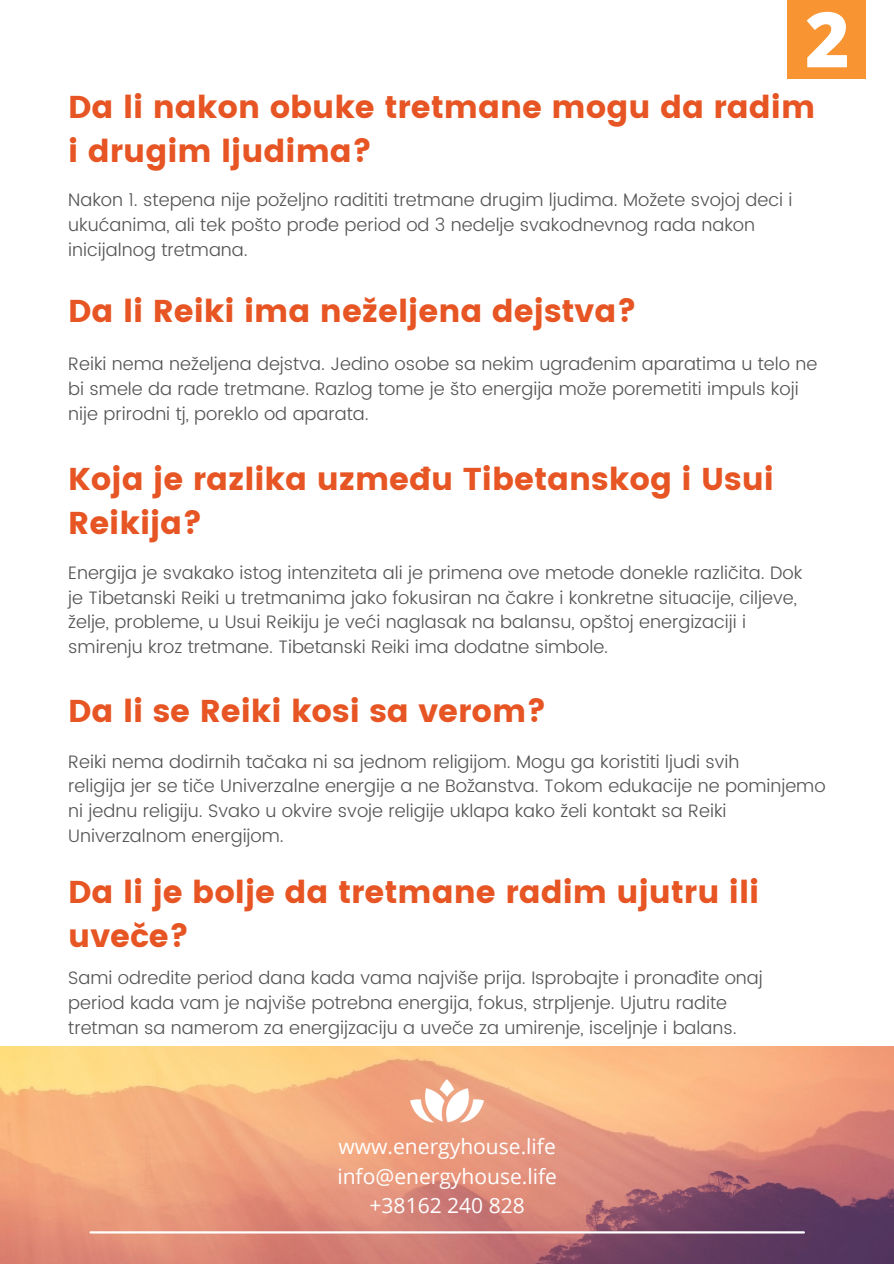
<style>
.page{position:relative;width:894px;height:1264px;background:#fff}
.page>*{position:absolute;margin:0;border:0;box-sizing:border-box;transform-origin:0 0}
.t1{font:800 76.5px "Open Sans";color:#fff}
.t2{font:31.5px/44.1px "Poppins";color:#e65523}
.t3{font:21px "Open Sans";color:#fff}
.t4{font:300 18px/24.8px "Poppins";color:#545454}
</style>
<div class="page">
<img style="left:0;top:1046px;width:893px;height:217px">
<img style="left:410px;top:1079px;width:74px;height:45px">
<hr style="left:90px;top:1231px;width:713px;height:2px;background:#fff">
<div style="left:786px;top:0;width:79px;height:78px;background:#f89431"></div>
<p class="t1" style="left:804px;top:-14px;width:46px">2</p>
<p class="t2" style="left:68px;top:85px;width:748px">Da li nakon obuke tretmane mogu da radim i drugim ljudima?</p>
<p class="t4" style="left:68px;top:188px;width:725px">Nakon 1. stepena nije poželjno radititi tretmane drugim ljudima. Možete svojoj deci i</p>
<p class="t4" style="left:68px;top:212px;width:688px">ukućanima, ali tek pošto prođe period od 3 nedelje svakodnevnog rada nakon</p>
<p class="t4" style="left:68px;top:237px;width:181px">inicijalnog tretmana.</p>
<p class="t2" style="left:68px;top:289px;width:570px">Da li Reiki ima neželjena dejstva?</p>
<p class="t4" style="left:68px;top:351px;width:750px">Reiki nema neželjena dejstva. Jedino osobe sa nekim ugrađenim aparatima u telo ne bi smele da rade tretmane. Razlog tome je što energija može poremetiti impuls koji</p>
<p class="t4" style="left:68px;top:401px;width:302px">nije prirodni tj, poreklo od aparata.</p>
<p class="t2" style="left:68px;top:457px;width:707px">Koja je razlika uzmeđu Tibetanskog i Usui<br>Reikija?</p>
<p class="t4" style="left:68px;top:560px;width:735px">Energija je svakako istog intenziteta ali je primena ove metode donekle različita. Dok</p>
<p class="t4" style="left:68px;top:585px;width:729px">je Tibetanski Reiki u tretmanima jako fokusiran na čakre i konkretne situacije, ciljeve, želje, probleme, u Usui Reikiju je veći naglasak na balansu, opštoj energizaciji i smirenju kroz tretmane. Tibetanski Reiki ima dodatne simbole.</p>
<p class="t2" style="left:68px;top:688px;width:480px">Da li se Reiki kosi sa verom?</p>
<p class="t4" style="left:68px;top:749px;width:672px">Reiki nema dodirnih tačaka ni sa jednom religijom. Mogu ga koristiti ljudi svih</p>
<p class="t4" style="left:68px;top:773px;width:758px">religija jer se tiče Univerzalne energije a ne Božanstva. Tokom edukacije ne pominjemo ni jednu religiju. Svako u okvire svoje religije uklapa kako želi kontakt sa Reiki<br>Univerzalnom energijom.</p>
<p class="t2" style="left:68px;top:870px;width:692px">Da li je bolje da tretmane radim ujutru ili uveče?</p>
<p class="t4" style="left:68px;top:965px;width:696px">Sami odredite period dana kada vama najviše prija. Isprobajte i pronađite onaj</p>
<p class="t4" style="left:68px;top:990px;width:660px">period kada vam je najviše potrebna energija, fokus, strpljenje. Ujutru radite</p>
<p class="t4" style="left:68px;top:1014px;width:669px">tretman sa namerom za energijzaciju a uveče za umirenje, isceljnje i balans.</p>
<p class="t3" style="left:338px;top:1131px;width:219px">www.energyhouse.life</p>
<p class="t3" style="left:337px;top:1161px;width:221px">info@energyhouse.life</p>
<p class="t3" style="left:369px;top:1190px;width:157px">+38162 240 828</p>
</div>
